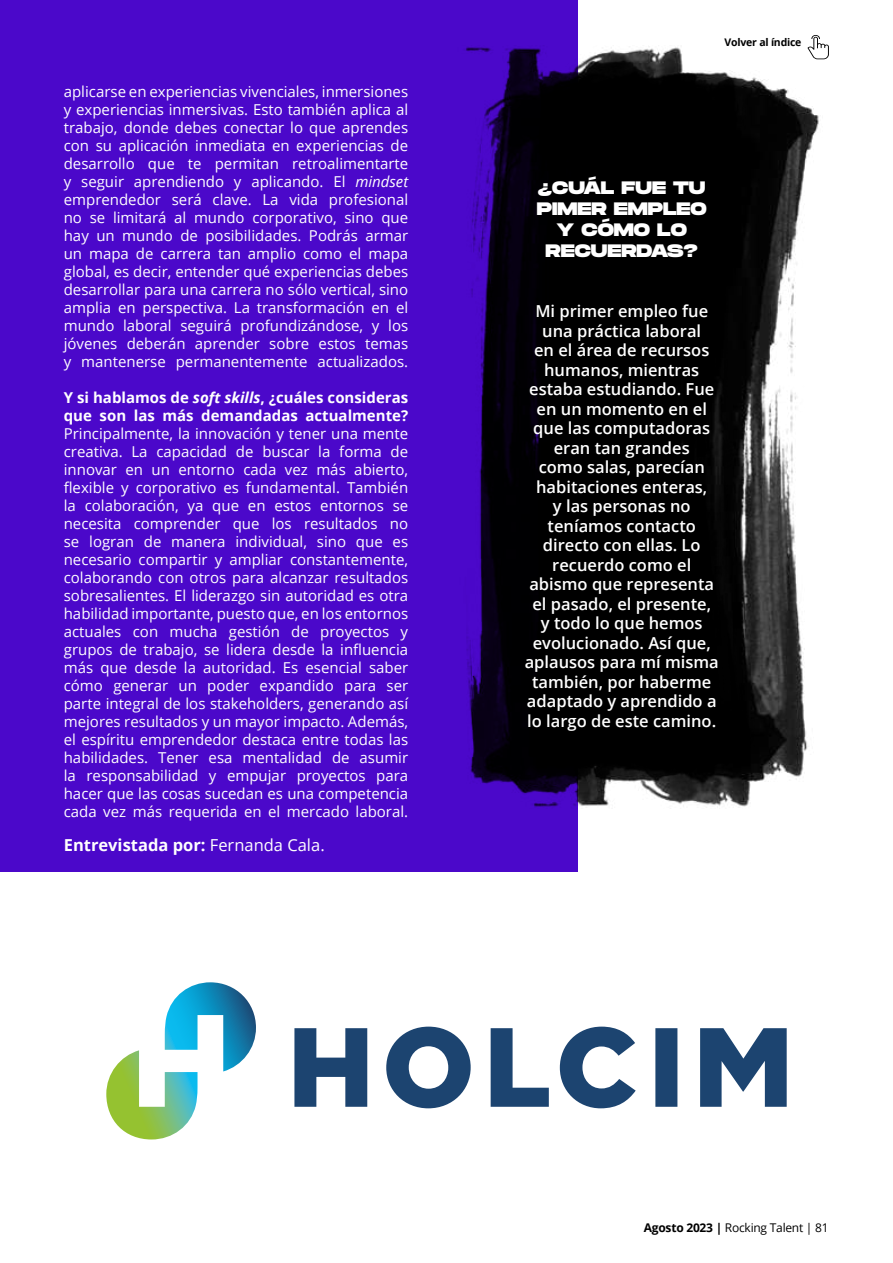
<style>
.page{position:relative;width:893px;height:1263px;background:#fff}
.page>*{position:absolute;margin:0;border:0;box-sizing:border-box;transform-origin:0 0}
.t1{font:800 18px/21px "Monument Extended";color:#fff;text-align:center}
.t2{font:600 16.5px/19.5px "Open Sans";color:#fff;text-align:center}
.t3{font:700 16.5px "Open Sans";color:#fff}
.t4{font:15px/18px "Open Sans";color:#fff;text-align:justify}
.t5{font:700 15px/18px "Open Sans";color:#fff}
.t6{font:12px "Open Sans";letter-spacing:-.02em;color:#000}
.t7{font:700 10.5px "Open Sans";letter-spacing:-.02em;color:#000}
.s1{font-style:italic}
.s2{font-weight:400}
.s3{font-weight:700}
</style>
<div class="page">
<div style="left:0;top:0;width:577px;height:872px;background:#4b08ca"></div>
<svg style="left:294px;top:1026px;width:493px;height:82px"></svg>
<svg style="left:106px;top:982px;width:150px;height:157px"></svg>
<img style="left:533px;top:59px;width:292px;height:750px">
<img style="left:465px;top:45px;width:325px;height:757px">
<svg style="left:807px;top:35px;width:22px;height:24px"></svg>
<p class="t4" style="left:64px;top:82px;width:346px">aplicarse en experiencias vivenciales, inmersiones y experiencias inmersivas. Esto también aplica al trabajo, donde debes conectar lo que aprendes con su aplicación inmediata en experiencias de desarrollo que te permitan retroalimentarte y seguir aprendiendo y aplicando. El <span class="s1">mindset </span>emprendedor será clave. La vida profesional no se limitará al mundo corporativo, sino que hay un mundo de posibilidades. Podrás armar un mapa de carrera tan amplio como el mapa global, es decir, entender qué experiencias debes desarrollar para una carrera no sólo vertical, sino amplia en perspectiva. La transformación en el mundo laboral seguirá profundizándose, y los jóvenes deberán aprender sobre estos temas y mantenerse permanentemente actualizados.</p>
<p class="t5" style="left:64px;top:388px;width:346px">Y si hablamos de <span class="s1">soft skills</span>, ¿cuáles consideras que son las más demandadas actualmente?</p>
<p class="t4" style="left:64px;top:424px;width:346px">Principalmente, la innovación y tener una mente creativa. La capacidad de buscar la forma de innovar en un entorno cada vez más abierto, flexible y corporativo es fundamental. También la colaboración, ya que en estos entornos se necesita comprender que los resultados no se logran de manera individual, sino que es necesario compartir y ampliar constantemente, colaborando con otros para alcanzar resultados sobresalientes. El liderazgo sin autoridad es otra habilidad importante, puesto que, en los entornos actuales con mucha gestión de proyectos y grupos de trabajo, se lidera desde la influencia más que desde la autoridad. Es esencial saber cómo generar un poder expandido para ser parte integral de los stakeholders, generando así mejores resultados y un mayor impacto. Además, el espíritu emprendedor destaca entre todas las habilidades. Tener esa mentalidad de asumir la responsabilidad y empujar proyectos para hacer que las cosas sucedan es una competencia cada vez más requerida en el mercado laboral.</p>
<p class="t3" style="left:64px;top:834px;width:262px">Entrevistada por: <span class="s2">Fernanda Cala.</span></p>
<p class="t7" style="left:725px;top:35px;width:78px">Volver al índice</p>
<p class="t1" style="left:537px;top:176px;width:171px">¿CUÁL FUE TU<br>PIMER EMPLEO<br>Y CÓMO LO<br>RECUERDAS?</p>
<p class="t2" style="left:525px;top:301px;width:196px">Mi primer empleo fue una práctica laboral<br>en el área de recursos humanos, mientras estaba estudiando. Fue en un momento en el que las computadoras eran tan grandes<br>como salas, parecían habitaciones enteras,<br>y las personas no teníamos contacto directo con ellas. Lo recuerdo como el abismo que representa el pasado, el presente,<br>y todo lo que hemos evolucionado. Así que, aplausos para mí misma también, por haberme adaptado y aprendido a lo largo de este camino.</p>
<p class="t6" style="left:644px;top:1220px;width:186px"><span class="s3">Agosto 2023 |</span> Rocking Talent | 81</p>
</div>
